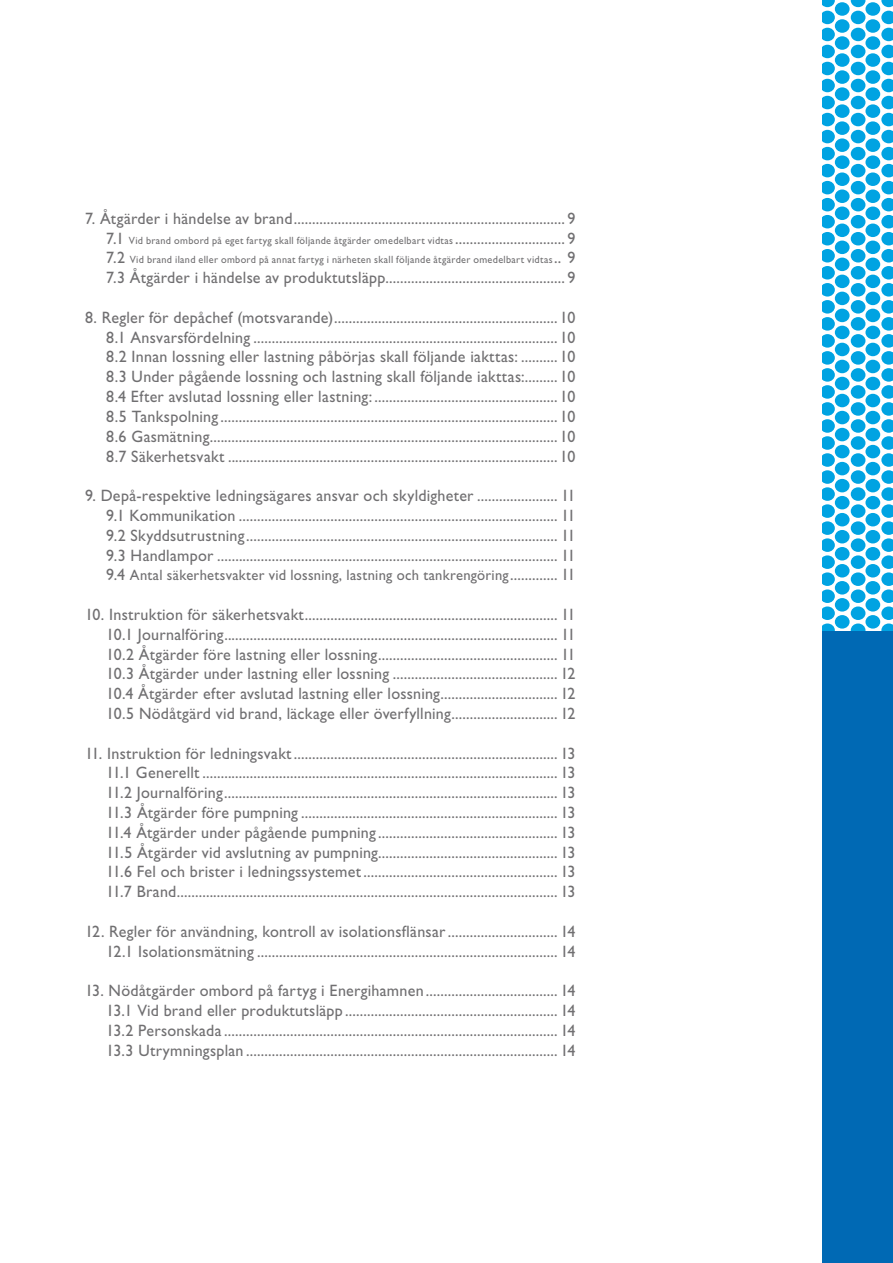
<style>
.page{position:relative;width:893px;height:1263px;background:#fff}
.page>*{position:absolute;margin:0;border:0;box-sizing:border-box;transform-origin:0 0}
.t1{font:16.5px "Gill Sans Std";letter-spacing:.015em;color:#706f71}
.t2{font:15px "Gill Sans Std";letter-spacing:.02em;color:#706f71}
.t3{font:10.5px "Gill Sans Std";letter-spacing:.03em;color:#706f71}
.s1{font-size:16.5px}
</style>
<div class="page">
<svg style="left:823px;top:0;width:70px;height:632px"></svg>
<div style="left:823px;top:632px;width:70px;height:631px;background:#0069b4"></div>
<p class="t1" style="left:85px;top:209px;width:492px">7. Åtgärder i händelse av brand.......................................................................... 9</p>
<p class="t3" style="left:106px;top:234px;width:471px"><span class="s1">7.1</span> Vid brand ombord på eget fartyg skall följande åtgärder omedelbart vidtas <span class="s1">.............................. 9</span></p>
<p class="t3" style="left:106px;top:254px;width:471px"><span class="s1">7.2</span> Vid brand iland eller ombord på annat fartyg i närheten skall följande åtgärder omedelbart vidtas<span class="s1">.. 9</span></p>
<p class="t1" style="left:106px;top:268px;width:471px">7.3 Åtgärder i händelse av produktutsläpp................................................. 9</p>
<p class="t1" style="left:85px;top:308px;width:492px">8. Regler för depåchef (motsvarande)............................................................. 10</p>
<p class="t1" style="left:106px;top:328px;width:471px">8.1 Ansvarsfördelning ................................................................................... 10</p>
<p class="t1" style="left:106px;top:347px;width:471px">8.2 Innan lossning eller lastning påbörjas skall följande iakttas: .......... 10</p>
<p class="t1" style="left:106px;top:367px;width:471px">8.3 Under pågående lossning och lastning skall följande iakttas:......... 10</p>
<p class="t1" style="left:106px;top:387px;width:471px">8.4 Efter avslutad lossning eller lastning: .................................................. 10</p>
<p class="t1" style="left:106px;top:407px;width:471px">8.5 Tankspolning ............................................................................................ 10</p>
<p class="t1" style="left:106px;top:427px;width:471px">8.6 Gasmätning............................................................................................... 10</p>
<p class="t1" style="left:106px;top:446px;width:471px">8.7 Säkerhetsvakt .......................................................................................... 10</p>
<p class="t1" style="left:85px;top:486px;width:492px">9. Depå-respektive ledningsägares ansvar och skyldigheter ...................... 11</p>
<p class="t1" style="left:106px;top:506px;width:471px">9.1 Kommunikation ....................................................................................... 11</p>
<p class="t1" style="left:106px;top:526px;width:471px">9.2 Skyddsutrustning..................................................................................... 11</p>
<p class="t1" style="left:106px;top:545px;width:471px">9.3 Handlampor ............................................................................................. 11</p>
<p class="t2" style="left:106px;top:567px;width:471px"><span class="s1">9.4</span> Antal säkerhetsvakter vid lossning, lastning och tankrengöring<span class="s1">............. 11</span></p>
<p class="t1" style="left:85px;top:605px;width:492px">10. Instruktion för säkerhetsvakt..................................................................... 11</p>
<p class="t1" style="left:106px;top:625px;width:471px">10.1 Journalföring........................................................................................... 11</p>
<p class="t1" style="left:106px;top:644px;width:471px">10.2 Åtgärder före lastning eller lossning................................................. 11</p>
<p class="t1" style="left:106px;top:664px;width:471px">10.3 Åtgärder under lastning eller lossning ............................................. 12</p>
<p class="t1" style="left:106px;top:684px;width:471px">10.4 Åtgärder efter avslutad lastning eller lossning................................ 12</p>
<p class="t1" style="left:106px;top:704px;width:471px">10.5 Nödåtgärd vid brand, läckage eller överfyllning............................. 12</p>
<p class="t1" style="left:85px;top:743px;width:492px">11. Instruktion för ledningsvakt........................................................................ 13</p>
<p class="t1" style="left:106px;top:763px;width:471px">11.1 Generellt ................................................................................................. 13</p>
<p class="t1" style="left:106px;top:783px;width:471px">11.2 Journalföring........................................................................................... 13</p>
<p class="t1" style="left:106px;top:803px;width:471px">11.3 Åtgärder före pumpning ...................................................................... 13</p>
<p class="t1" style="left:106px;top:823px;width:471px">11.4 Åtgärder under pågående pumpning ................................................. 13</p>
<p class="t1" style="left:106px;top:842px;width:471px">11.5 Åtgärder vid avslutning av pumpning................................................. 13</p>
<p class="t1" style="left:106px;top:862px;width:471px">11.6 Fel och brister i ledningssystemet..................................................... 13</p>
<p class="t1" style="left:106px;top:882px;width:471px">11.7 Brand........................................................................................................ 13</p>
<p class="t1" style="left:85px;top:922px;width:492px">12. Regler för användning, kontroll av isolationsflänsar.............................. 14</p>
<p class="t1" style="left:106px;top:941px;width:471px">12.1 Isolationsmätning .................................................................................. 14</p>
<p class="t1" style="left:85px;top:981px;width:492px">13. Nödåtgärder ombord på fartyg i Energihamnen .................................... 14</p>
<p class="t1" style="left:106px;top:1001px;width:471px">13.1 Vid brand eller produktutsläpp .......................................................... 14</p>
<p class="t1" style="left:106px;top:1021px;width:471px">13.2 Personskada ........................................................................................... 14</p>
<p class="t1" style="left:106px;top:1040px;width:471px">13.3 Utrymningsplan ..................................................................................... 14</p>
</div>
